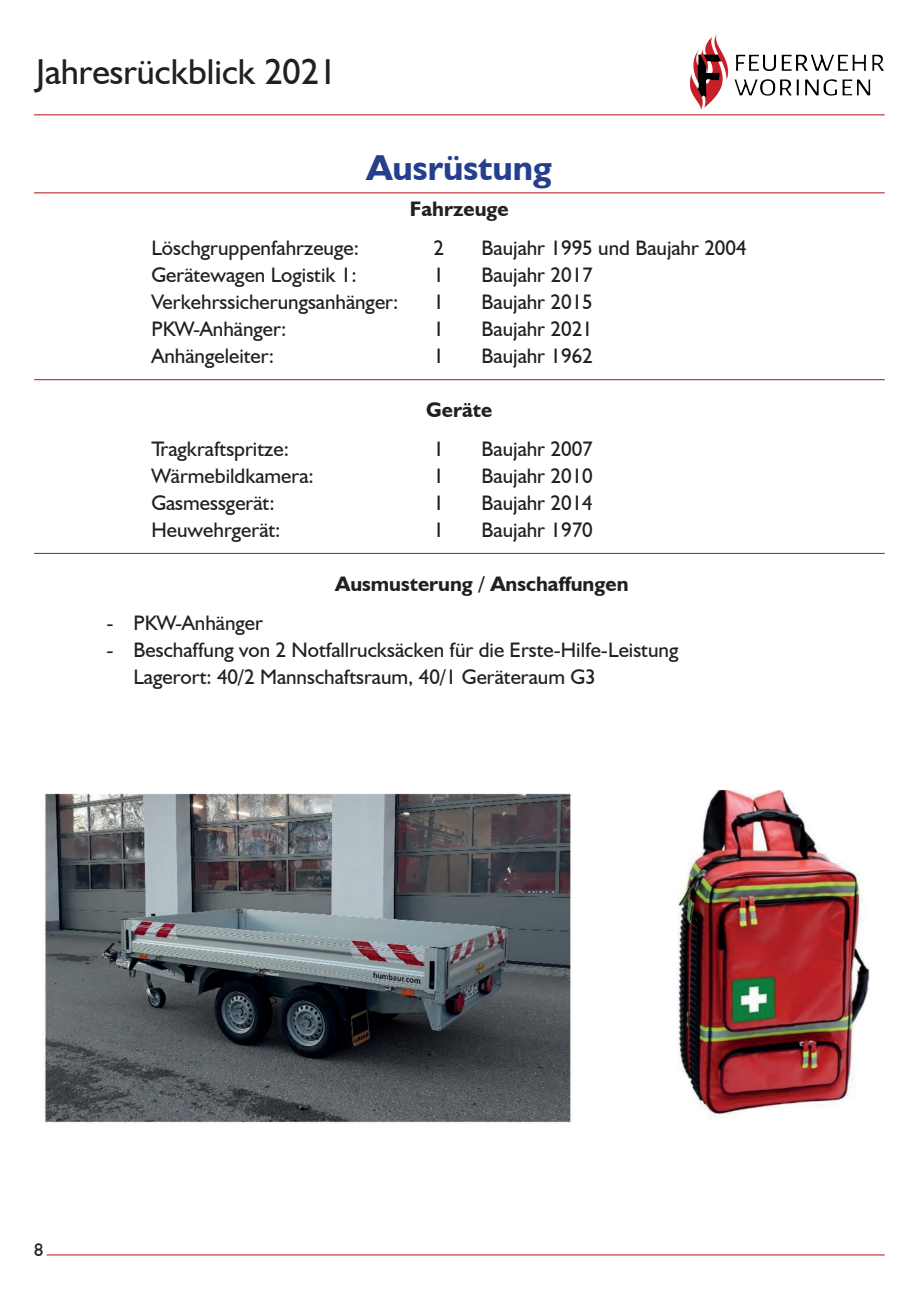
<style>
.page{position:relative;width:906px;height:1289px;background:#fff}
.page>*{position:absolute;margin:0;border:0;box-sizing:border-box;transform-origin:0 0}
.t1{font:36px "Humanist 521 BT";color:#231f20}
.t2{font:700 36px "Humanist 521 BT";color:#253f8e}
.t3{font:21px "Humanist 521 BT";color:#231f20}
.t4{font:700 21px "Humanist 521 BT";color:#231f20}
.t5{font:18px "Humanist 521 BT";color:#231f20}
</style>
<div class="page">
<svg style="left:682px;top:34px;width:203px;height:82px"></svg>
<img style="left:705px;top:35px;width:13px;height:19px">
<hr style="left:34px;top:114px;width:850px;height:1px;background:#b70f17">
<hr style="left:47px;top:1254px;width:837px;height:1px;background:#b70f17">
<hr style="left:34px;top:379px;width:850px;height:1px;background:#b70f17">
<hr style="left:34px;top:553px;width:850px;height:1px;background:#b70f17">
<hr style="left:34px;top:192px;width:850px;height:1px;background:#b70f17">
<img style="left:44px;top:790px;width:826px;height:333px">
<p class="t1" style="left:36px;top:49px;width:302px">Jahresrückblick 2021</p>
<p class="t2" style="left:366px;top:145px;width:187px">Ausrüstung</p>
<p class="t4" style="left:410px;top:195px;width:100px">Fahrzeuge</p>
<p class="t3" style="left:151px;top:235px;width:209px">Löschgruppenfahrzeuge:</p>
<p class="t3" style="left:433px;top:235px;width:12px">2</p>
<p class="t3" style="left:481px;top:235px;width:267px">Baujahr 1995 und Baujahr 2004</p>
<p class="t3" style="left:151px;top:262px;width:207px">Gerätewagen Logistik 1:</p>
<p class="t3" style="left:433px;top:262px;width:12px">1</p>
<p class="t3" style="left:481px;top:262px;width:113px">Baujahr 2017</p>
<p class="t3" style="left:151px;top:289px;width:249px">Verkehrssicherungsanhänger:</p>
<p class="t3" style="left:433px;top:289px;width:12px">1</p>
<p class="t3" style="left:481px;top:289px;width:113px">Baujahr 2015</p>
<p class="t3" style="left:151px;top:316px;width:136px">PKW-Anhänger:</p>
<p class="t3" style="left:433px;top:316px;width:12px">1</p>
<p class="t3" style="left:481px;top:316px;width:113px">Baujahr 2021</p>
<p class="t3" style="left:151px;top:343px;width:124px">Anhängeleiter:</p>
<p class="t3" style="left:433px;top:343px;width:12px">1</p>
<p class="t3" style="left:481px;top:343px;width:113px">Baujahr 1962</p>
<p class="t4" style="left:426px;top:396px;width:68px">Geräte</p>
<p class="t3" style="left:151px;top:436px;width:139px">Tragkraftspritze:</p>
<p class="t3" style="left:433px;top:436px;width:12px">1</p>
<p class="t3" style="left:481px;top:436px;width:113px">Baujahr 2007</p>
<p class="t3" style="left:151px;top:463px;width:164px">Wärmebildkamera:</p>
<p class="t3" style="left:433px;top:463px;width:12px">1</p>
<p class="t3" style="left:481px;top:463px;width:113px">Baujahr 2010</p>
<p class="t3" style="left:151px;top:490px;width:125px">Gasmessgerät:</p>
<p class="t3" style="left:433px;top:490px;width:12px">1</p>
<p class="t3" style="left:481px;top:490px;width:113px">Baujahr 2014</p>
<p class="t3" style="left:151px;top:517px;width:131px">Heuwehrgerät:</p>
<p class="t3" style="left:433px;top:517px;width:12px">1</p>
<p class="t3" style="left:481px;top:517px;width:113px">Baujahr 1970</p>
<p class="t4" style="left:335px;top:570px;width:295px">Ausmusterung / Anschaffungen</p>
<p class="t3" style="left:106px;top:610px;width:158px">- PKW-Anhänger</p>
<p class="t3" style="left:106px;top:637px;width:573px">- Beschaffung von 2 Notfallrucksäcken für die Erste-Hilfe-Leistung</p>
<p class="t3" style="left:133px;top:664px;width:464px">Lagerort: 40/2 Mannschaftsraum, 40/1 Geräteraum G3</p>
<p class="t5" style="left:34px;top:1238px;width:11px">8</p>
</div>
